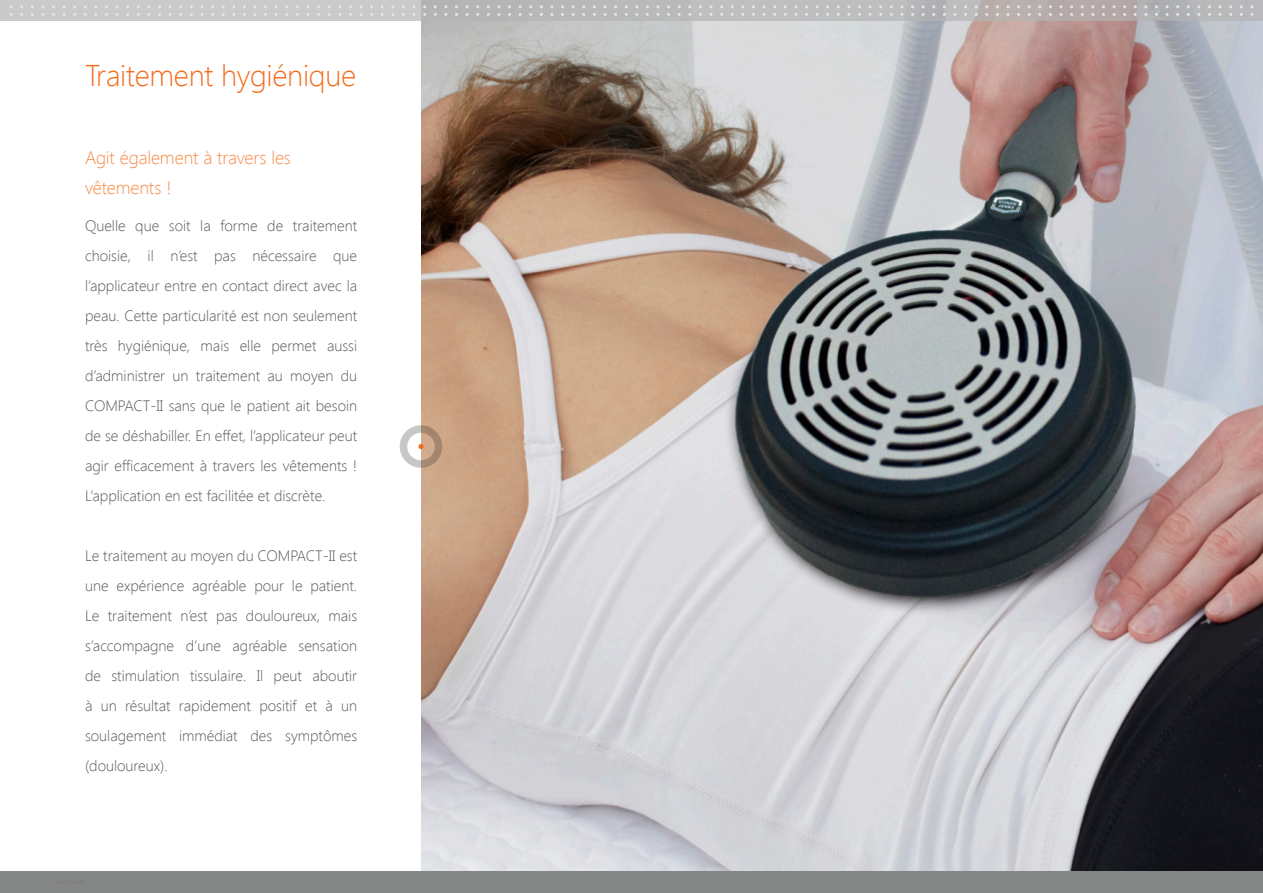
<style>
.page{position:relative;width:1263px;height:893px;background:#fff}
.page>*{position:absolute;margin:0;border:0;box-sizing:border-box;transform-origin:0 0}
.A_Tekst_vlak_10_pt_L{font:300 30px "Segoe UI";letter-spacing:-.01em;color:#f36e21}
.t1{font:300 18px/30px "Segoe UI";letter-spacing:-.01em;color:#f68945}
.A_Tekst_vlak_10_pt_L-2{font:300 15px/30px "Segoe UI";color:#57585a;text-align:justify}
</style>
<div class="page">
<img style="left:421px;top:21px;width:842px;height:850px">
<div style="left:0;top:871px;width:1263px;height:22px;background:#848585"></div>
<div style="left:0;top:0;width:1263px;height:21px;background:linear-gradient(to right,#cbcccc,#b2aeaf)"></div>
<svg style="left:10px;top:5px;width:3px;height:11px"></svg>
<svg style="left:1240px;top:5px;width:3px;height:11px"></svg>
<svg style="left:1250px;top:5px;width:3px;height:11px"></svg>
<svg style="left:20px;top:5px;width:3px;height:11px"></svg>
<svg style="left:31px;top:5px;width:3px;height:11px"></svg>
<svg style="left:41px;top:5px;width:3px;height:11px"></svg>
<svg style="left:52px;top:5px;width:3px;height:11px"></svg>
<svg style="left:63px;top:5px;width:3px;height:11px"></svg>
<svg style="left:73px;top:5px;width:3px;height:11px"></svg>
<svg style="left:84px;top:5px;width:3px;height:11px"></svg>
<svg style="left:94px;top:5px;width:3px;height:11px"></svg>
<svg style="left:105px;top:5px;width:3px;height:11px"></svg>
<svg style="left:116px;top:5px;width:3px;height:11px"></svg>
<svg style="left:126px;top:5px;width:3px;height:11px"></svg>
<svg style="left:137px;top:5px;width:3px;height:11px"></svg>
<svg style="left:147px;top:5px;width:3px;height:11px"></svg>
<svg style="left:158px;top:5px;width:3px;height:11px"></svg>
<svg style="left:169px;top:5px;width:3px;height:11px"></svg>
<svg style="left:179px;top:5px;width:3px;height:11px"></svg>
<svg style="left:190px;top:5px;width:3px;height:11px"></svg>
<svg style="left:200px;top:5px;width:3px;height:11px"></svg>
<svg style="left:211px;top:5px;width:3px;height:11px"></svg>
<svg style="left:222px;top:5px;width:3px;height:11px"></svg>
<svg style="left:232px;top:5px;width:3px;height:11px"></svg>
<svg style="left:243px;top:5px;width:3px;height:11px"></svg>
<svg style="left:253px;top:5px;width:3px;height:11px"></svg>
<svg style="left:264px;top:5px;width:3px;height:11px"></svg>
<svg style="left:275px;top:5px;width:3px;height:11px"></svg>
<svg style="left:285px;top:5px;width:3px;height:11px"></svg>
<svg style="left:296px;top:5px;width:3px;height:11px"></svg>
<svg style="left:306px;top:5px;width:3px;height:11px"></svg>
<svg style="left:317px;top:5px;width:3px;height:11px"></svg>
<svg style="left:328px;top:5px;width:3px;height:11px"></svg>
<svg style="left:338px;top:5px;width:3px;height:11px"></svg>
<svg style="left:349px;top:5px;width:3px;height:11px"></svg>
<svg style="left:359px;top:5px;width:4px;height:11px"></svg>
<svg style="left:370px;top:5px;width:3px;height:11px"></svg>
<svg style="left:381px;top:5px;width:3px;height:11px"></svg>
<svg style="left:391px;top:5px;width:3px;height:11px"></svg>
<svg style="left:402px;top:5px;width:3px;height:11px"></svg>
<svg style="left:413px;top:5px;width:3px;height:11px"></svg>
<svg style="left:423px;top:5px;width:3px;height:11px"></svg>
<svg style="left:434px;top:5px;width:3px;height:11px"></svg>
<svg style="left:466px;top:5px;width:3px;height:11px"></svg>
<svg style="left:476px;top:5px;width:3px;height:11px"></svg>
<svg style="left:487px;top:5px;width:3px;height:11px"></svg>
<svg style="left:497px;top:5px;width:3px;height:11px"></svg>
<svg style="left:508px;top:5px;width:3px;height:11px"></svg>
<svg style="left:519px;top:5px;width:3px;height:11px"></svg>
<svg style="left:529px;top:5px;width:3px;height:11px"></svg>
<svg style="left:540px;top:5px;width:3px;height:11px"></svg>
<svg style="left:550px;top:5px;width:3px;height:11px"></svg>
<svg style="left:561px;top:5px;width:3px;height:11px"></svg>
<svg style="left:572px;top:5px;width:3px;height:11px"></svg>
<svg style="left:582px;top:5px;width:3px;height:11px"></svg>
<svg style="left:593px;top:5px;width:3px;height:11px"></svg>
<svg style="left:603px;top:5px;width:3px;height:11px"></svg>
<svg style="left:614px;top:5px;width:3px;height:11px"></svg>
<svg style="left:625px;top:5px;width:3px;height:11px"></svg>
<svg style="left:635px;top:5px;width:3px;height:11px"></svg>
<svg style="left:646px;top:5px;width:3px;height:11px"></svg>
<svg style="left:656px;top:5px;width:3px;height:11px"></svg>
<svg style="left:667px;top:5px;width:3px;height:11px"></svg>
<svg style="left:678px;top:5px;width:3px;height:11px"></svg>
<svg style="left:688px;top:5px;width:3px;height:11px"></svg>
<svg style="left:699px;top:5px;width:3px;height:11px"></svg>
<svg style="left:709px;top:5px;width:3px;height:11px"></svg>
<svg style="left:720px;top:5px;width:3px;height:11px"></svg>
<svg style="left:731px;top:5px;width:3px;height:11px"></svg>
<svg style="left:741px;top:5px;width:3px;height:11px"></svg>
<svg style="left:752px;top:5px;width:3px;height:11px"></svg>
<svg style="left:762px;top:5px;width:3px;height:11px"></svg>
<svg style="left:773px;top:5px;width:3px;height:11px"></svg>
<svg style="left:784px;top:5px;width:3px;height:11px"></svg>
<svg style="left:794px;top:5px;width:3px;height:11px"></svg>
<svg style="left:805px;top:5px;width:3px;height:11px"></svg>
<svg style="left:815px;top:5px;width:4px;height:11px"></svg>
<svg style="left:826px;top:5px;width:3px;height:11px"></svg>
<svg style="left:837px;top:5px;width:3px;height:11px"></svg>
<svg style="left:847px;top:5px;width:3px;height:11px"></svg>
<svg style="left:858px;top:5px;width:3px;height:11px"></svg>
<svg style="left:869px;top:5px;width:3px;height:11px"></svg>
<svg style="left:879px;top:5px;width:3px;height:11px"></svg>
<svg style="left:444px;top:5px;width:3px;height:11px"></svg>
<svg style="left:455px;top:5px;width:3px;height:11px"></svg>
<svg style="left:890px;top:5px;width:3px;height:11px"></svg>
<svg style="left:900px;top:5px;width:3px;height:11px"></svg>
<svg style="left:911px;top:5px;width:3px;height:11px"></svg>
<svg style="left:922px;top:5px;width:3px;height:11px"></svg>
<svg style="left:953px;top:5px;width:3px;height:11px"></svg>
<svg style="left:964px;top:5px;width:3px;height:11px"></svg>
<svg style="left:975px;top:5px;width:3px;height:11px"></svg>
<svg style="left:985px;top:5px;width:3px;height:11px"></svg>
<svg style="left:996px;top:5px;width:3px;height:11px"></svg>
<svg style="left:1006px;top:5px;width:3px;height:11px"></svg>
<svg style="left:1017px;top:5px;width:3px;height:11px"></svg>
<svg style="left:1028px;top:5px;width:3px;height:11px"></svg>
<svg style="left:1038px;top:5px;width:3px;height:11px"></svg>
<svg style="left:1049px;top:5px;width:3px;height:11px"></svg>
<svg style="left:1059px;top:5px;width:3px;height:11px"></svg>
<svg style="left:1070px;top:5px;width:3px;height:11px"></svg>
<svg style="left:1081px;top:5px;width:3px;height:11px"></svg>
<svg style="left:1091px;top:5px;width:3px;height:11px"></svg>
<svg style="left:1102px;top:5px;width:3px;height:11px"></svg>
<svg style="left:1112px;top:5px;width:3px;height:11px"></svg>
<svg style="left:932px;top:5px;width:3px;height:11px"></svg>
<svg style="left:943px;top:5px;width:3px;height:11px"></svg>
<svg style="left:1123px;top:5px;width:3px;height:11px"></svg>
<svg style="left:1134px;top:5px;width:3px;height:11px"></svg>
<svg style="left:1144px;top:5px;width:3px;height:11px"></svg>
<svg style="left:1155px;top:5px;width:3px;height:11px"></svg>
<svg style="left:1165px;top:5px;width:3px;height:11px"></svg>
<svg style="left:1176px;top:5px;width:3px;height:11px"></svg>
<svg style="left:1187px;top:5px;width:3px;height:11px"></svg>
<svg style="left:1197px;top:5px;width:3px;height:11px"></svg>
<svg style="left:1208px;top:5px;width:3px;height:11px"></svg>
<svg style="left:1218px;top:5px;width:3px;height:11px"></svg>
<svg style="left:1229px;top:5px;width:3px;height:11px"></svg>
<div style="left:400px;top:425px;width:42px;height:43px;border:8px solid #231f20;border-radius:50%"></div>
<svg style="left:418px;top:444px;width:5px;height:5px"></svg>
<p class="A_Tekst_vlak_10_pt_L" style="left:85px;top:54px;width:273px">Traitement hygiénique</p>
<p class="t1" style="left:85px;top:142px;width:207px">Agit également à travers les vêtements !</p>
<p class="A_Tekst_vlak_10_pt_L-2" style="left:85px;top:210px;width:274px">Quelle que soit la forme de traitement choisie, il n’est pas nécessaire que l’applicateur entre en contact direct avec la peau. Cette particularité est non seulement très hygiénique, mais elle permet aussi d’administrer un traitement au moyen du COMPACT-II sans que le patient ait besoin de se déshabiller. En effet, l’applicateur peut agir efficacement à travers les vêtements !<br>L’application en est facilitée et discrète.</p>
<p class="A_Tekst_vlak_10_pt_L-2" style="left:85px;top:540px;width:274px">Le traitement au moyen du COMPACT-II est une expérience agréable pour le patient.<br>Le traitement n’est pas douloureux, mais s’accompagne d’une agréable sensation de stimulation tissulaire. Il peut aboutir à un résultat rapidement positif et à un soulagement immédiat des symptômes (douloureux).</p>
</div>
